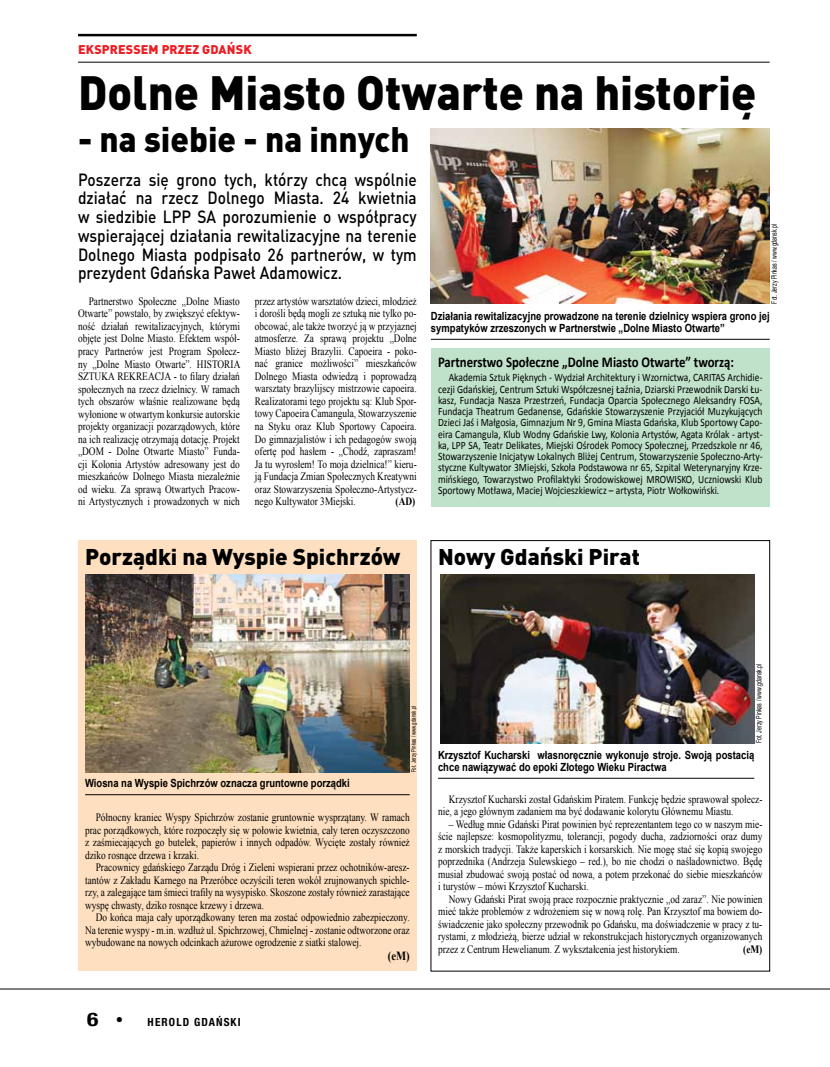
<style>
.page{position:relative;width:830px;height:1067px;background:#fff}
.page>*{position:absolute;margin:0;border:0;box-sizing:border-box;transform-origin:0 0}
.t1{font:900 47.5px "DIN Pro";color:#000;scale:.95 1}
.t2{font:900 35px "DIN Pro";color:#000;scale:.95 1}
.t3{font:900 22.5px "DIN Pro";color:#000}
.t4{font:700 condensed 18.75px "Helvetica Neue LT Pro";color:#000;scale:1.25 1}
.t5{font:500 17.5px/18.8px "DIN Pro";color:#000;text-align:justify;scale:.88 1}
.t6{font:700 15px "Calibri";color:#000;scale:.85 1}
.t7{font:900 12.5px "DIN Pro";color:#ed1d24}
.t8{font:700 12.5px "Times New Roman";color:#000;scale:.85 1}
.t9{font:11.25px/12.5px "Times New Roman";color:#000;text-align:justify;scale:.83 1}
.t10{font:11.25px/11.2px "Calibri";color:#000;text-align:justify;scale:.85 1}
.t11{font:700 11.25px/12.5px "Arial";color:#000;scale:.84 1}
.t12{font:700 condensed 11.25px "Helvetica Neue LT Pro";letter-spacing:.1em;color:#000}
.t13{font:700 11.25px "Times New Roman";color:#000;scale:.83 1}
.t14{font:7.5px "Arial";color:#000;scale:.7 1}
.t15{font:6.25px "Arial";color:#000;scale:.7 1}
</style>
<div class="page">
<hr style="left:0;top:988px;width:829px;height:1px;background:#000">
<hr style="left:78px;top:62px;width:691px;height:1px;background:#000">
<hr style="left:78px;top:34px;width:338px;height:2px;background:#000">
<div style="left:78px;top:540px;width:338px;height:431px;background:#fedfbf"></div>
<img style="left:85px;top:574px;width:324px;height:198px">
<hr style="left:85px;top:794px;width:324px;height:1px;background:#000">
<img style="left:440px;top:574px;width:314px;height:169px">
<hr style="left:438px;top:778px;width:316px;height:1px;background:#000">
<div style="left:431px;top:348px;width:338px;height:159px;background:#c0e2ca"></div>
<img style="left:431px;top:128px;width:338px;height:176px">
<hr style="left:431px;top:339px;width:338px;height:1px;background:#000">
<p class="t7" style="left:78px;top:41px;width:9px">EKSPRESSEM</p>
<p class="t7" style="left:162px;top:41px;width:9px">PRZEZ</p>
<p class="t7" style="left:202px;top:41px;width:10px">GDAŃSK</p>
<h1 class="t1" style="left:78px;top:61px;width:715px">Dolne Miasto Otwarte na historię</h1>
<h2 class="t2" style="left:78px;top:116px;width:350px">- na siebie - na innych</h2>
<p class="t5" style="left:78px;top:169px;width:386px">Poszerza się grono tych, którzy chcą wspólnie działać na rzecz Dolnego Miasta. 24 kwietnia w siedzibie LPP SA porozumienie o współpracy wspierającej działania rewitalizacyjne na terenie Dolnego Miasta podpisało 26 partnerów, w tym prezydent Gdańska Paweł Adamowicz.</p>
<p class="t9" style="left:78px;top:295px;width:197px;text-indent:11px">Partnerstwo Społeczne „Dolne Miasto Otwarte” powstało, by zwiększyć efektyw&shy;ność działań rewitalizacyjnych, którymi objęte jest Dolne Miasto. Efektem współ&shy;pracy Partnerów jest Program Społecz&shy;ny „Dolne Miasto Otwarte”. HISTORIA SZTUKA REKREACJA - to filary działań społecznych na rzecz dzielnicy. W ramach tych obszarów właśnie realizowane będą wyłonione w otwartym konkursie autorskie projekty organizacji pozarządowych, które na ich realizację otrzymają dotację. Projekt „DOM - Dolne Otwarte Miasto” Funda&shy;cji Kolonia Artystów adresowany jest do mieszkańców Dolnego Miasta niezależnie od wieku. Za sprawą Otwartych Pracow&shy;ni Artystycznych i prowadzonych w nich</p>
<p class="t9" style="left:255px;top:295px;width:196px">przez artystów warsztatów dzieci, młodzież i dorośli będą mogli ze sztuką nie tylko po&shy;obcować, ale także tworzyć ją w przyjaznej atmosferze. Za sprawą projektu „Dolne Miasto bliżej Brazylii. Capoeira - poko&shy;nać granice możliwości” mieszkańców Dolnego Miasta odwiedzą i poprowadzą warsztaty brazylijscy mistrzowie capoeira.<br>Realizatorami tego projektu są: Klub Spor&shy;towy Capoeira Camangula, Stowarzyszenie na Styku oraz Klub Sportowy Capoeira.<br>Do gimnazjalistów i ich pedagogów swoją ofertę pod hasłem - „Chodź, zapraszam!<br>Ja tu wyrosłem! To moja dzielnica!” kieru&shy;ją Fundacja Zmian Społecznych Kreatywni oraz Stowarzyszenia Społeczno-Artystycz&shy;nego Kultywator 3Miejski.</p>
<p class="t14" style="left:769px;top:304px;width:115px;rotate:-90deg">Fot. Jerzy Pinkas / www.gdansk.pl</p>
<p class="t11" style="left:431px;top:310px;width:404px">Działania rewitalizacyjne prowadzone na terenie dzielnicy wspiera grono jej sympatyków zrzeszonych w Partnerstwie „Dolne Miasto Otwarte”</p>
<h3 class="t6" style="left:438px;top:352px;width:349px">Partnerstwo Społeczne „Dolne Miasto Otwarte” tworzą:</h3>
<p class="t10" style="left:438px;top:372px;width:383px;text-indent:11px">Akademia Sztuk Pięknych - Wydział Architektury i Wzornictwa, CARITAS Archidie&shy;cezji Gdańskiej, Centrum Sztuki Współczesnej Łaźnia, Dziarski Przewodnik Darski Łu&shy;kasz, Fundacja Nasza Przestrzeń, Fundacja Oparcia Społecznego Aleksandry FOSA, Fundacja Theatrum Gedanense, Gdańskie Stowarzyszenie Przyjaciół Muzykujących Dzieci Jaś i Małgosia, Gimnazjum Nr 9, Gmina Miasta Gdańska, Klub Sportowy Capo&shy;eira Camangula, Klub Wodny Gdańskie Lwy, Kolonia Artystów, Agata Królak - artyst&shy;ka, LPP SA, Teatr Delikates, Miejski Ośrodek Pomocy Społecznej, Przedszkole nr 46, Stowarzyszenie Inicjatyw Lokalnych Bliżej Centrum, Stowarzyszenie Społeczno-Arty&shy;styczne Kultywator 3Miejski, Szkoła Podstawowa nr 65, Szpital Weterynaryjny Krze&shy;mińskiego, Towarzystwo Profilaktyki Środowiskowej MROWISKO, Uczniowski Klub Sportowy Motława, Maciej Wojcieszkiewicz – artysta, Piotr Wołkowiński.</p>
<p class="t13" style="left:395px;top:493px;width:25px">(AD)</p>
<h3 class="t3" style="left:85px;top:541px;width:317px">Porządki na Wyspie Spichrzów</h3>
<h3 class="t3" style="left:438px;top:541px;width:203px">Nowy Gdański Pirat</h3>
<p class="t11" style="left:85px;top:777px;width:316px">Wiosna na Wyspie Spichrzów oznacza gruntowne porządki</p>
<p class="t15" style="left:409px;top:772px;width:96px;rotate:-90deg">Fot. Jerzy Pinkas / www.gdansk.pl</p>
<p class="t9" style="left:85px;top:811px;width:392px;text-indent:11px">Północny kraniec Wyspy Spichrzów zostanie gruntownie wysprzątany. W ramach prac porządkowych, które rozpoczęły się w połowie kwietnia, cały teren oczyszczono z zaśmiecających go butelek, papierów i innych odpadów. Wycięte zostały również dziko rosnące drzewa i krzaki.</p>
<p class="t9" style="left:85px;top:861px;width:392px;text-indent:11px">Pracownicy gdańskiego Zarządu Dróg i Zieleni wspierani przez ochotników-aresz&shy;tantów z Zakładu Karnego na Przeróbce oczyścili teren wokół zrujnowanych spichle&shy;rzy, a zalegające tam śmieci trafiły na wysypisko. Skoszone zostały również zarastające wyspę chwasty, dziko rosnące krzewy i drzewa.</p>
<p class="t9" style="left:85px;top:911px;width:392px;text-indent:11px">Do końca maja cały uporządkowany teren ma zostać odpowiednio zabezpieczony.<br>Na terenie wyspy - m.in. wzdłuż ul. Spichrzowej, Chmielnej - zostanie odtworzone oraz wybudowane na nowych odcinkach ażurowe ogrodzenie z siatki stalowej.</p>
<p class="t8" style="left:387px;top:947px;width:27px">(eM)</p>
<h3 class="t4" style="left:87px;top:1008px;width:30px">6 •</h3>
<p class="t12" style="left:147px;top:1015px;width:94px">HEROLD GDAŃSKI</p>
<p class="t14" style="left:753px;top:743px;width:115px;rotate:-90deg">Fot. Jerzy Pinkas / www.gdansk.pl</p>
<p class="t11" style="left:438px;top:748px;width:378px">Krzysztof Kucharski własnoręcznie wykonuje stroje. Swoją postacią chce nawiązywać do epoki Złotego Wieku Piractwa</p>
<p class="t9" style="left:438px;top:792px;width:392px;text-indent:11px">Krzysztof Kucharski został Gdańskim Piratem. Funkcję będzie sprawował społecz&shy;nie, a jego głównym zadaniem ma być dodawanie kolorytu Głównemu Miastu.</p>
<p class="t9" style="left:438px;top:817px;width:392px;text-indent:11px">– Według mnie Gdański Pirat powinien być reprezentantem tego co w naszym mie&shy;ście najlepsze: kosmopolityzmu, tolerancji, pogody ducha, zadziorności oraz dumy z morskich tradycji. Także kaperskich i korsarskich. Nie mogę stać się kopią swojego poprzednika (Andrzeja Sulewskiego – red.), bo nie chodzi o naśladownictwo. Będę musiał zbudować swoją postać od nowa, a potem przekonać do siebie mieszkańców i turystów – mówi Krzysztof Kucharski.</p>
<p class="t9" style="left:438px;top:892px;width:392px;text-indent:11px">Nowy Gdański Pirat swoją prace rozpocznie praktycznie „od zaraz”. Nie powinien mieć także problemów z wdrożeniem się w nową rolę. Pan Krzysztof ma bowiem do&shy;świadczenie jako społeczny przewodnik po Gdańsku, ma doświadczenie w pracy z tu&shy;rystami, z młodzieżą, bierze udział w rekonstrukcjach historycznych organizowanych przez z Centrum Hewelianum. Z wykształcenia jest historykiem.</p>
<p class="t13" style="left:742px;top:941px;width:25px">(eM)</p>
</div>
